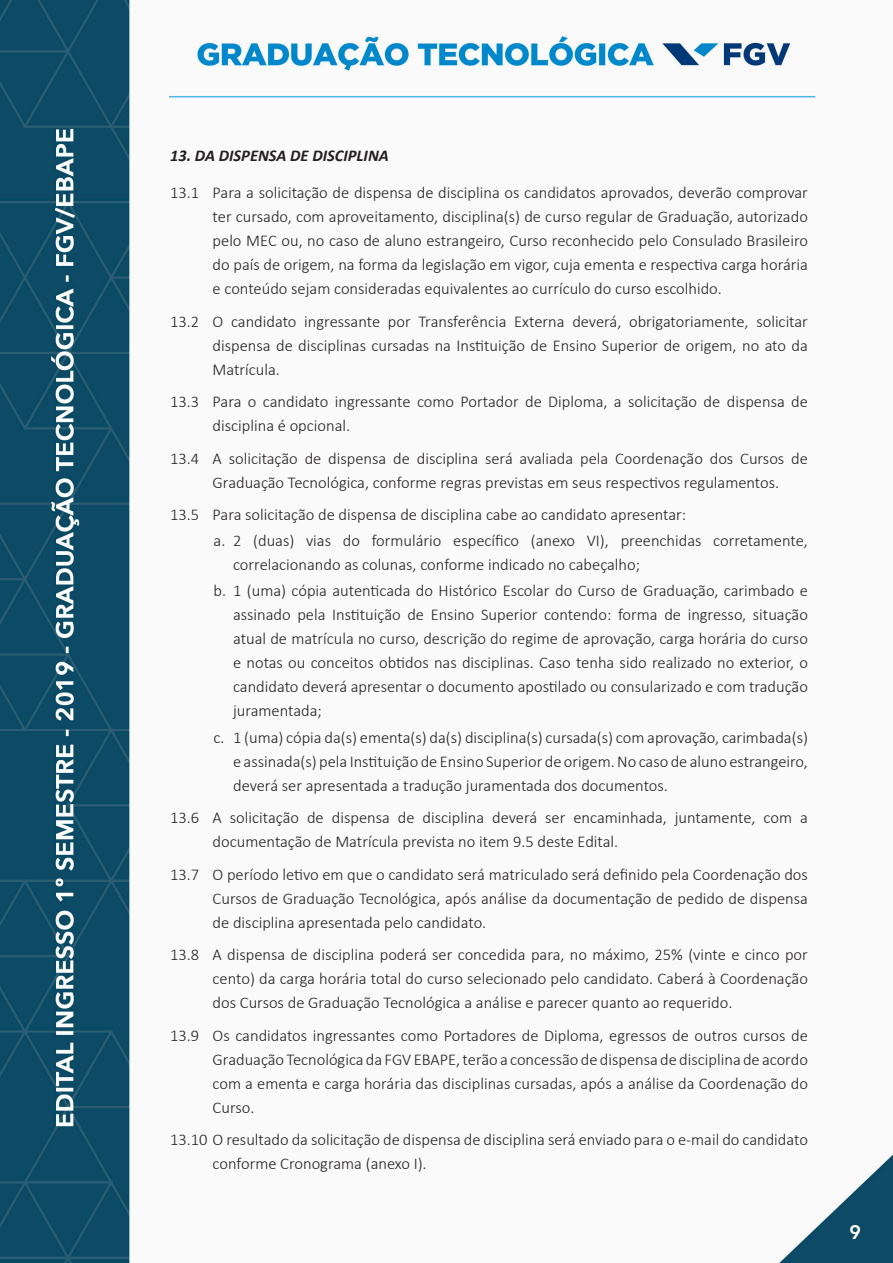
<style>
.page{position:relative;width:893px;height:1263px;background:#fff}
.page>*{position:absolute;margin:0;border:0;box-sizing:border-box;transform-origin:0 0}
.t1{font:800 19.5px "Avenir LT Std";color:#fff}
.t2{font:300 16.5px/24px "Calibri";color:#231f20;text-align:justify}
.t3{font:italic 700 16.5px "Calibri";color:#231f20}
</style>
<div class="page">
<img style="left:0;top:0;width:893px;height:1262px">
<p class="t3" style="left:170px;top:145px;width:220px">13. DA DISPENSA DE DISCIPLINA</p>
<p class="t2" style="left:213px;top:180px;width:597px;text-indent:-43px">13.1 Para a solicitação de dispensa de disciplina os candidatos aprovados, deverão comprovar ter cursado, com aproveitamento, disciplina(s) de curso regular de Graduação, autorizado pelo MEC ou, no caso de aluno estrangeiro, Curso reconhecido pelo Consulado Brasileiro do país de origem, na forma da legislação em vigor, cuja ementa e respectiva carga horária e conteúdo sejam consideradas equivalentes ao currículo do curso escolhido.</p>
<p class="t2" style="left:213px;top:309px;width:597px;text-indent:-43px">13.2 O candidato ingressante por Transferência Externa deverá, obrigatoriamente, solicitar dispensa de disciplinas cursadas na Instituição de Ensino Superior de origem, no ato da Matrícula.</p>
<p class="t2" style="left:213px;top:389px;width:597px;text-indent:-43px">13.3 Para o candidato ingressante como Portador de Diploma, a solicitação de dispensa de disciplina é opcional.</p>
<p class="t2" style="left:213px;top:446px;width:597px;text-indent:-43px">13.4 A solicitação de dispensa de disciplina será avaliada pela Coordenação dos Cursos de<br>Graduação Tecnológica, conforme regras previstas em seus respectivos regulamentos.</p>
<p class="t2" style="left:214px;top:501px;width:596px;line-height:26.1px;text-indent:-43px">13.5 Para solicitação de dispensa de disciplina cabe ao candidato apresentar:<br>a. 2 (duas) vias do formulário específico (anexo VI), preenchidas corretamente,</p>
<p class="t2" style="left:214px;top:551px;width:596px;line-height:26.1px;text-indent:20px">correlacionando as colunas, conforme indicado no cabeçalho;<br>b. 1 (uma) cópia autenticada do Histórico Escolar do Curso de Graduação, carimbado e</p>
<p class="t2" style="left:233px;top:603px;width:576px">assinado pela Instituição de Ensino Superior contendo: forma de ingresso, situação atual de matrícula no curso, descrição do regime de aprovação, carga horária do curso e notas ou conceitos obtidos nas disciplinas. Caso tenha sido realizado no exterior, o candidato deverá apresentar o documento apostilado ou consularizado e com tradução juramentada;</p>
<p class="t2" style="left:233px;top:725px;width:576px;text-indent:-20px">c. 1 (uma) cópia da(s) ementa(s) da(s) disciplina(s) cursada(s) com aprovação, carimbada(s) e assinada(s) pela Instituição de Ensino Superior de origem. No caso de aluno estrangeiro, deverá ser apresentada a tradução juramentada dos documentos.</p>
<p class="t2" style="left:213px;top:805px;width:597px;text-indent:-43px">13.6 A solicitação de dispensa de disciplina deverá ser encaminhada, juntamente, com a documentação de Matrícula prevista no item 9.5 deste Edital.</p>
<p class="t2" style="left:213px;top:862px;width:597px;text-indent:-43px">13.7 O período letivo em que o candidato será matriculado será definido pela Coordenação dos Cursos de Graduação Tecnológica, após análise da documentação de pedido de dispensa de disciplina apresentada pelo candidato.</p>
<p class="t2" style="left:213px;top:942px;width:597px;text-indent:-43px">13.8 A dispensa de disciplina poderá ser concedida para, no máximo, 25% (vinte e cinco por cento) da carga horária total do curso selecionado pelo candidato. Caberá à Coordenação dos Cursos de Graduação Tecnológica a análise e parecer quanto ao requerido.</p>
<p class="t2" style="left:213px;top:1023px;width:597px;text-indent:-43px">13.9 Os candidatos ingressantes como Portadores de Diploma, egressos de outros cursos de Graduação Tecnológica da FGV EBAPE, terão a concessão de dispensa de disciplina de acordo com a ementa e carga horária das disciplinas cursadas, após a análise da Coordenação do Curso.</p>
<p class="t2" style="left:213px;top:1127px;width:597px;text-indent:-43px">13.10 O resultado da solicitação de dispensa de disciplina será enviado para o e-mail do candidato conforme Cronograma (anexo I).</p>
<p class="t1" style="left:849px;top:1220px;width:13px">9</p>
</div>
